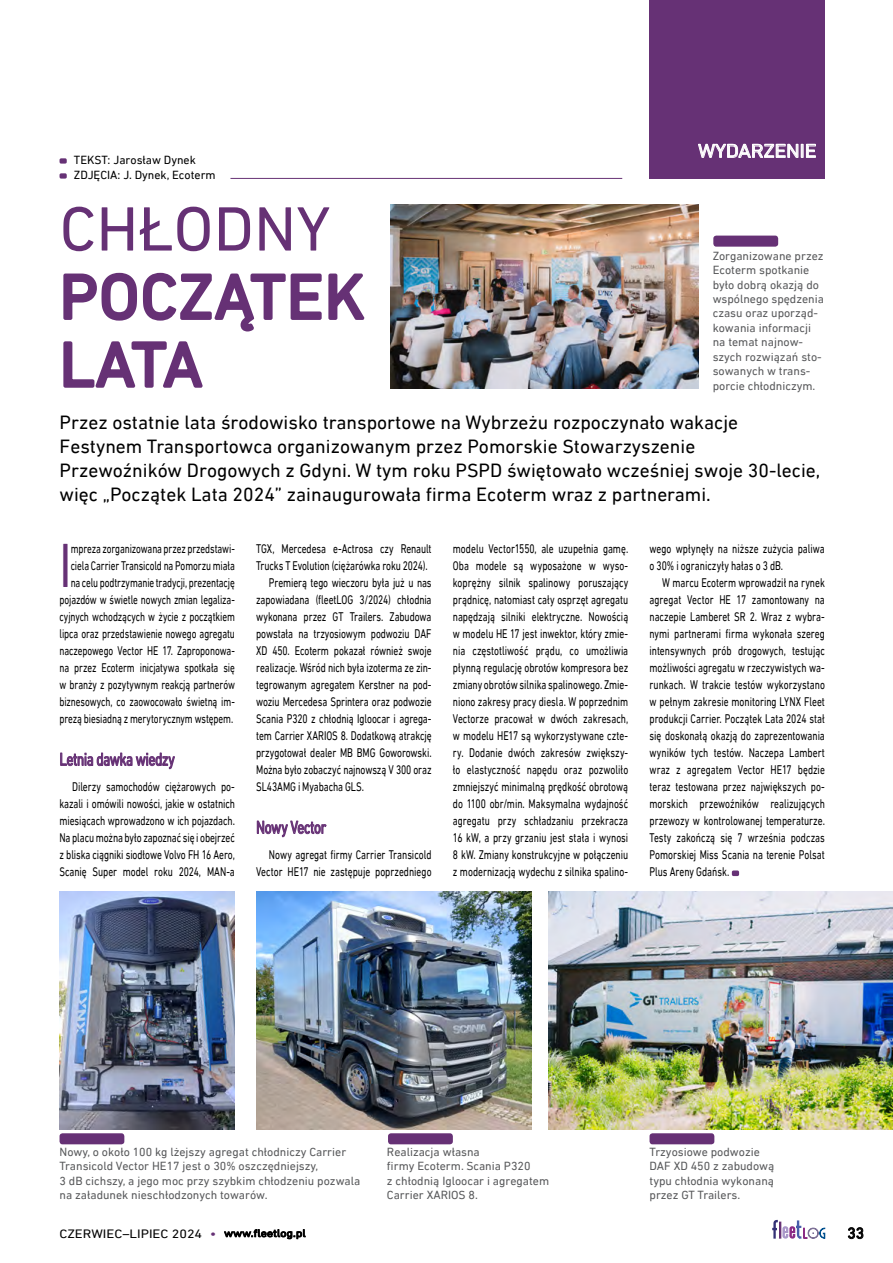
<style>
.page{position:relative;width:893px;height:1263px;background:#fff}
.page>*{position:absolute;margin:0;border:0;box-sizing:border-box;transform-origin:0 0}
.t1{font:63.6px/67.8px "DIN Next LT Pro";color:#663175}
.t2{font:62.7px "DIN Next LT Pro";color:#663175;scale:.75 1}
.t3{font:19.5px/24px "DIN Next LT Pro";color:#000}
.t4{font:19.2px "DIN Next LT Pro";letter-spacing:-.01em;color:#fff;scale:1.09 1}
.t5{font:18px "DIN Next LT Pro";letter-spacing:-.025em;color:#663175;scale:.75 1}
.t6{font:15.45px "DIN Next LT Pro";color:#000}
.t7{font:12.75px/17px "DIN Next LT Pro";letter-spacing:-.005em;color:#000;text-align:justify;scale:.75 1}
.t8{font:12.75px/17px "DIN Next LT Pro";letter-spacing:-.005em;color:#000;text-align:right;scale:.73 1}
.t9{font:12.3px "DIN Next LT Pro";color:#000;scale:1.13 1}
.t10{font:12px/14.4px "DIN Next LT Pro";color:#58595b}
.t11{font:12px/15px "DIN Next LT Pro";color:#000}
.s1{font-family:"Arial";font-size:13.5px;color:#663175}
.s2{font-size:10.65px}
</style>
<div class="page">
<svg style="left:224px;top:1229px;width:82px;height:10px"></svg>
<svg style="left:772px;top:1220px;width:54px;height:19px"></svg>
<svg style="left:848px;top:1227px;width:15px;height:12px"></svg>
<div style="left:713px;top:236px;width:65px;height:11px;background:#663175;border-radius:3px"></div>
<div style="left:649px;top:0;width:176px;height:179px;background:#663175"></div>
<svg style="left:698px;top:143px;width:118px;height:15px"></svg>
<hr style="left:230px;top:178px;width:392px;height:1px;background:#663175">
<svg style="left:63px;top:272px;width:302px;height:60px"></svg>
<svg style="left:63px;top:341px;width:140px;height:47px"></svg>
<div style="left:60px;top:158px;width:7px;height:6px;background:#663175;border-radius:2px"></div>
<div style="left:60px;top:173px;width:7px;height:6px;background:#663175;border-radius:2px"></div>
<svg style="left:60px;top:752px;width:115px;height:18px"></svg>
<svg style="left:257px;top:820px;width:70px;height:18px"></svg>
<div style="left:732px;top:870px;width:7px;height:6px;background:#663175;border-radius:2px"></div>
<img style="left:60px;top:891px;width:175px;height:238px">
<img style="left:256px;top:891px;width:275px;height:238px">
<img style="left:390px;top:205px;width:309px;height:183px">
<div style="left:60px;top:1133px;width:64px;height:11px;background:#663175;border-radius:3px"></div>
<div style="left:388px;top:1133px;width:65px;height:11px;background:#663175;border-radius:3px"></div>
<div style="left:649px;top:1133px;width:65px;height:11px;background:#663175;border-radius:3px"></div>
<img style="left:549px;top:891px;width:344px;height:238px">
<p class="t11" style="left:74px;top:152px;width:143px">Tekst: Jarosław Dynek<br>Zdj ęcia: J. Dynek, Ecoterm</p>
<h3 class="t4" style="left:698px;top:140px;width:110px">Wydarzenie</h3>
<h1 class="t1" style="left:60px;top:194px;width:306px">Chłodny początek lata</h1>
<p class="t3" style="left:60px;top:410px;width:762px">Przez ostatnie lata środowisko transportowe na Wybrzeżu rozpoczynało wakacje Festynem Transportowca organizowanym przez Pomorskie Stowarzyszenie Przewoźników Drogowych z Gdyni. W tym roku PSPD świętowało wcześniej swoje 30-lecie, więc „Początek Lata 2024” zainaugurowała firma Ecoterm wraz z partnerami.</p>
<p class="t10" style="left:713px;top:248px;width:113px">Zorganizowane przez<br>Ecoterm spotkanie było dobrą okazją do wspólnego spędzenia czasu oraz uporząd&shy;kowania informacji na temat najnow&shy;szych rozwiązań sto&shy;sowanych w trans&shy;porcie chłodniczym.</p>
<p class="t8" style="left:60px;top:540px;width:242px">mpreza zorganizowana przez przedstawi&shy;ciela Carrier Transicold na Pomorzu miała na celu podtrzymanie tradycji, prezentację pojazdów w świetle nowych zmian legaliza&shy;cyjnych wchodzących w życie z początkiem lipca oraz przedstawienie nowego agregatu naczepowego Vector HE 17. Zaproponowa&shy;na przez Ecoterm inicjatywa spotkała się w branży z pozytywnym reakcją partnerów biznesowych, co zaowocowało świetną im&shy;prezą biesiadną z merytorycznym wstępem.</p>
<h3 class="t5" style="left:60px;top:749px;width:155px">Letnia dawka wiedzy</h3>
<p class="t7" style="left:60px;top:778px;width:235px;text-indent:13px">Dilerzy samochodów ciężarowych po&shy;kazali i omówili nowości, jakie w ostatnich miesiącach wprowadzono w ich pojazdach.<br>Na placu można było zapoznać się i obejrzeć z bliska ciągniki siodłowe Volvo FH 16 Aero, Scanię Super model roku 2024, MAN-a</p>
<h2 class="t2" style="left:60px;top:529px;width:7px">I</h2>
<p class="t7" style="left:256px;top:540px;width:235px">TGX, Mercedesa e-Actrosa czy Renault</p>
<p class="t7" style="left:256px;top:557px;width:230px">Trucks T Evolution (ciężarówka roku 2024).</p>
<p class="t7" style="left:269px;top:574px;width:218px">Premierą tego wieczoru była już u nas</p>
<p class="t7" style="left:256px;top:591px;width:235px">zapowiadana (fleetLOG 3/2024) chłodnia</p>
<p class="t7" style="left:256px;top:608px;width:235px">wykonana przez GT Trailers. Zabudowa</p>
<p class="t7" style="left:256px;top:625px;width:235px">powstała na trzyosiowym podwoziu DAF</p>
<p class="t7" style="left:256px;top:642px;width:235px">XD 450. Ecoterm pokazał również swoje</p>
<p class="t7" style="left:256px;top:659px;width:235px">realizacje. Wśród nich była izoterma ze zin-</p>
<p class="t7" style="left:256px;top:676px;width:235px">tegrowanym agregatem Kerstner na pod-</p>
<p class="t7" style="left:256px;top:693px;width:235px">woziu Mercedesa Sprintera oraz podwozie</p>
<p class="t7" style="left:256px;top:710px;width:235px">Scania P320 z chłodnią Igloocar i agrega-</p>
<p class="t7" style="left:256px;top:727px;width:235px">tem Carrier XARIOS 8. Dodatkową atrakcję</p>
<p class="t7" style="left:256px;top:744px;width:235px">przygotował dealer MB BMG Goworowski.</p>
<p class="t7" style="left:256px;top:761px;width:235px">Można było zobaczyć najnowszą V 300 oraz</p>
<p class="t7" style="left:256px;top:778px;width:145px">SL43AMG i Myabacha GLS.</p>
<h3 class="t5" style="left:256px;top:817px;width:95px">N owy Vector</h3>
<p class="t7" style="left:256px;top:846px;width:235px;text-align:right">Nowy agregat firmy Carrier Transicold<br>Vector HE17 nie zastępuje poprzedniego</p>
<p class="t7" style="left:453px;top:540px;width:235px">modelu Vector1550, ale uzupełnia gamę.<br>Oba modele są wyposażone w wyso&shy;koprężny silnik spalinowy poruszający prądnicę, natomiast cały osprzęt agregatu napędzają silniki elektryczne. Nowością w modelu HE 17 jest inwektor, który zmie&shy;nia częstotliwość prądu, co umożliwia płynną regulację obrotów kompresora bez zmiany obrotów silnika spalinowego. Zmie&shy;niono zakresy pracy diesla. W poprzednim Vectorze pracował w dwóch zakresach, w modelu HE 17 są wykorzystywane czte&shy;ry. Dodanie dwóch zakresów zwiększy&shy;ło elastyczność napędu oraz pozwoliło zmniejszyć minimalną prędkość obrotową do 1100 obr/min. Maksymalna wydajność agregatu przy schładzaniu przekracza 16 kW, a przy grzaniu jest stała i wynosi 8 kW. Zmiany konstrukcyjne w połączeniu z modernizacją wydechu z silnika spalino-</p>
<p class="t7" style="left:649px;top:540px;width:235px">wego wpłynęły na niższe zużycia paliwa o 30% i ograniczyły hałas o 3 dB.</p>
<p class="t7" style="left:649px;top:574px;width:235px;text-indent:13px">W marcu Ecoterm wprowadził na rynek agregat Vector HE 17 zamontowany na naczepie Lamberet SR 2. Wraz z wybra&shy;nymi partnerami firma wykonała szereg intensywnych prób drogowych, testując możliwości agregatu w rzeczywistych wa&shy;runkach. W trakcie testów wykorzystano w pełnym zakresie monitoring LYNX Fleet produkcji Carrier. Początek Lata 2024 stał się doskonałą okazją do zaprezentowania wyników tych testów. N aczepa Lambert wraz z agregatem Vector HE 17 będzie teraz testowana przez największych po&shy;morskich przewoźników realizujących przewozy w kontrolowanej temperaturze.<br>Testy zakończą się 7 września podczas Pomorskiej Miss Scania na terenie Polsat Plus Areny Gdańsk.</p>
<p class="t10" style="left:60px;top:1144px;width:302px">N owy, o około 100 kg lżejszy agregat chłodniczy Carrier Transicold Vector HE 17 jest o 30% oszczędniejszy,<br>3 dB cichszy, a jego moc przy szybkim chłodzeniu pozwala na załadunek nieschłodzonych towarów.</p>
<p class="t10" style="left:387px;top:1144px;width:164px">Realizacja własna<br>firmy Ecoterm. Scania P320<br>z chłodnią Igloocar i agregatem<br>Carrier XARIOS 8.</p>
<p class="t10" style="left:649px;top:1144px;width:126px">Trzyosiowe podwozie<br>DAF XD 450 z zabudową typu chłodnia wykonaną przez GT Trailers.</p>
<p class="t9" style="left:60px;top:1226px;width:219px">czerwiec–lipiec 2024 <span class="s1">•</span> <span class="s2">www.fleetlog.pl</span></p>
<p class="t6" style="left:847px;top:1224px;width:18px">33</p>
</div>
